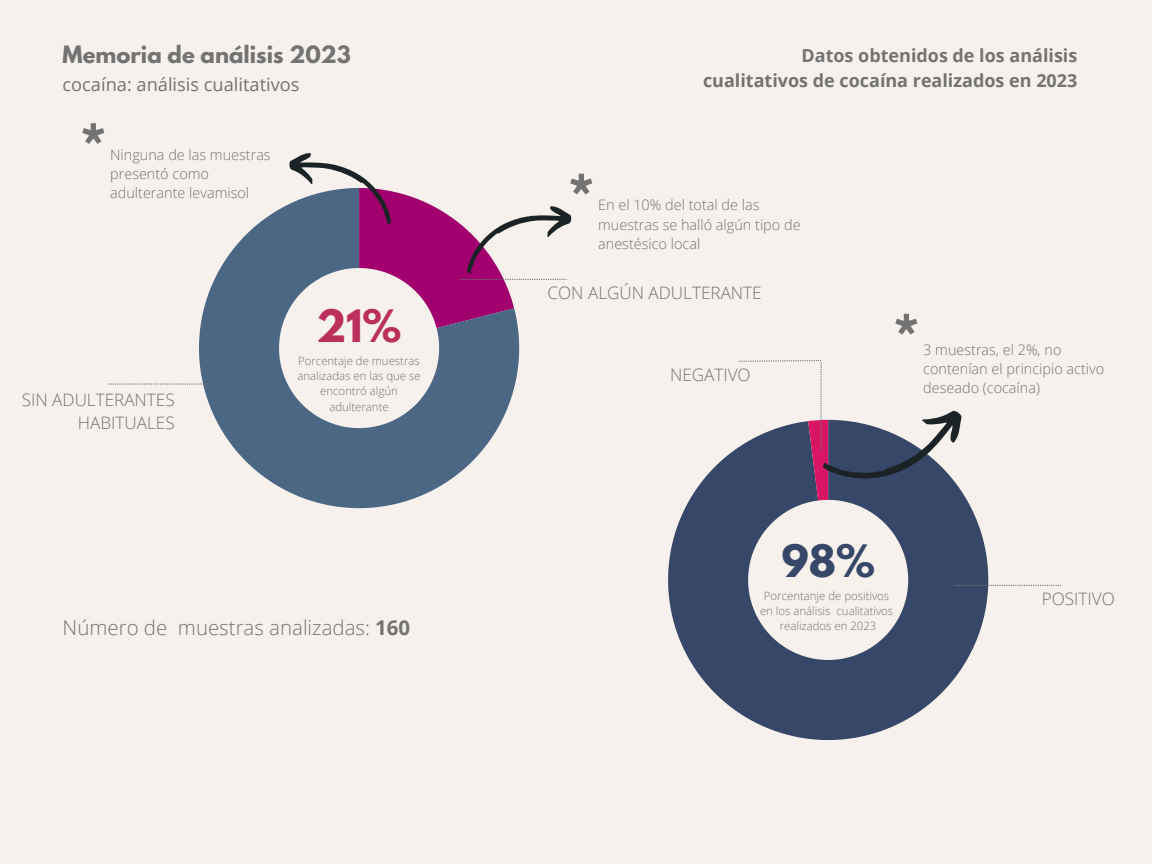
<style>
.page{position:relative;width:1152px;height:864px;background:#f6f1ec}
.page>*{position:absolute;margin:0;border:0;box-sizing:border-box;transform-origin:0 0}
.t1{font:700 60px "League Spartan";color:#737373}
.t2{font:700 39.6px "League Spartan";color:#374767}
.t3{font:700 39.6px "League Spartan";color:#bb2f5d}
.t4{font:700 21.15px "League Spartan";color:#737373}
.t5{font:300 20.4px "Open Sans";color:#737373}
.t6{font:18.15px "Open Sans";color:#737373}
.t7{font:700 18px/24.8px "Open Sans";color:#737373;text-align:right}
.t8{font:300 17.1px/23.7px "Open Sans";color:#737373;text-align:right}
.t9{font:300 14.4px/19.2px "Open Sans";color:#737373}
.t10{font:300 11.4px/15.1px "Open Sans";color:#737373;text-align:center}
.s1{font-weight:700}
</style>
<div class="page">
<svg style="left:199px;top:207px;width:320px;height:301px;fill:#4b6783"></svg>
<svg style="left:668px;top:447px;width:320px;height:293px;fill:#374767"></svg>
<svg style="left:954px;top:585px;width:107px;height:1px"></svg>
<svg style="left:739px;top:360px;width:234px;height:142px"></svg>
<svg style="left:108px;top:383px;width:145px;height:2px"></svg>
<svg style="left:283px;top:153px;width:289px;height:175px"></svg>
<p class="t4" style="left:63px;top:44px;width:290px">Memoria de análisis 2023</p>
<p class="t6" style="left:63px;top:71px;width:238px">cocaína: análisis cualitativos</p>
<p class="t1" style="left:79px;top:121px;width:31px">*</p>
<p class="t9" style="left:110px;top:145px;width:162px">Ninguna de las muestras presentó como adulterante levamisol</p>
<p class="t8" style="left:22px;top:387px;width:154px">SIN ADULTERANTES<br>HABITUALES</p>
<p class="t3" style="left:316px;top:306px;width:87px">21%</p>
<h5 class="t10" style="left:297px;top:353px;width:125px">Porcentaje de muestras analizadas en las que se encontró algún adulterante</h5>
<h1 class="t5" style="left:63px;top:613px;width:349px">Número de muestras analizadas: <span class="s1">160</span></h1>
<h3 class="t1" style="left:567px;top:171px;width:31px">*</h3>
<h1 class="t7" style="left:703px;top:42px;width:376px">Datos obtenidos de los análisis cualitativos de cocaína realizados en 2023</h1>
<p class="t9" style="left:598px;top:195px;width:204px">En el 10% del total de las muestras se halló algún tipo de anestésico local</p>
<h3 class="t8" style="left:548px;top:281px;width:216px">CON ALGÚN ADULTERANTE</h3>
<h5 class="t8" style="left:670px;top:362px;width:82px">NEGATIVO</h5>
<h5 class="t1" style="left:892px;top:311px;width:31px">*</h5>
<h3 class="t9" style="left:923px;top:340px;width:183px">3 muestras, el 2%, no contenían el principio activo deseado (cocaína)</h3>
<h2 class="t2" style="left:782px;top:541px;width:95px">98%</h2>
<h4 class="t10" style="left:764px;top:588px;width:127px">Porcentanje de positivos</h4>
<p class="t10" style="left:760px;top:603px;width:135px">en los análisis cualitativos</p>
<p class="t10" style="left:780px;top:618px;width:98px">realizados en 2023</p>
<p class="t8" style="left:1042px;top:587px;width:74px">POSITIVO</p>
</div>
